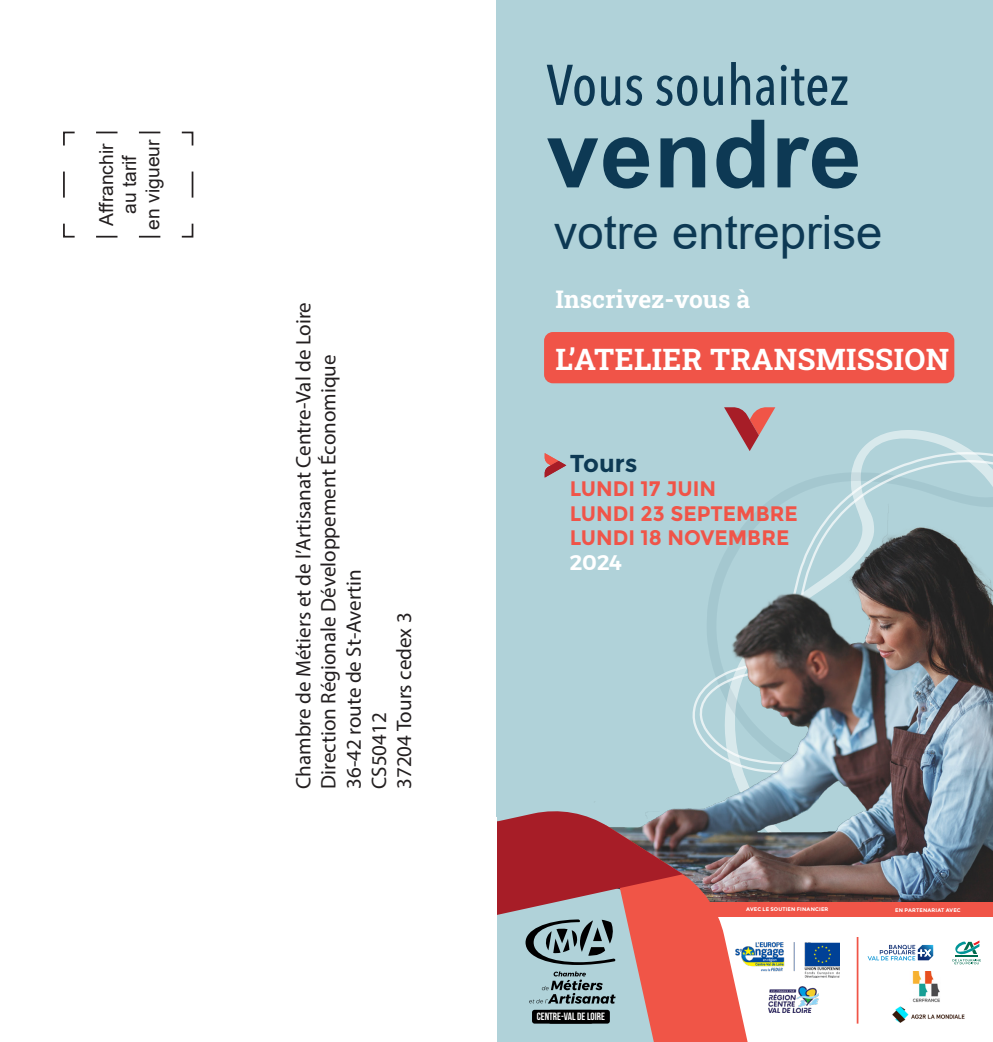
<style>
.page{position:relative;width:993px;height:1042px;background:#fff}
.page>*{position:absolute;margin:0;border:0;box-sizing:border-box;transform-origin:0 0}
.t1{font:700 94.5px "Arial";letter-spacing:.01em;color:#0d3954}
.t2{font:47.25px "Arial";color:#0d3954}
.t3{font:29.75px "Roboto Slab";letter-spacing:.01em;color:#fff}
.t4{font:24.5px "Roboto Slab";color:#fff}
.t5{font:700 24.5px "Montserrat";color:#0d3954}
.t6{font:21px/25.2px "Myriad Pro";color:#231f20}
.t7{font:700 21px "Montserrat";color:#f05448}
.t8{font:600 21px "Montserrat";color:#fff}
.t9{font:19.25px/23.1px "Arial";color:#231f20;text-align:center}
.t10{font:700 10.5px "Bebas Neue";color:#fff}
.t11{font:700 5.25px "Montserrat";letter-spacing:.03em;color:#fff}
</style>
<div class="page">
<div style="left:496px;top:0;width:496px;height:1042px;background:#b0d2d9"></div>
<div style="left:544px;top:332px;width:410px;height:51px;background:#f05448;border-radius:9px"></div>
<svg style="left:724px;top:407px;width:51px;height:23px"></svg>
<svg style="left:737px;top:430px;width:215px;height:10px"></svg>
<svg style="left:743px;top:440px;width:230px;height:12px"></svg>
<svg style="left:766px;top:452px;width:226px;height:52px"></svg>
<img style="left:682px;top:504px;width:310px;height:398px">
<div style="left:664px;top:902px;width:328px;height:16px;background:#f05548"></div>
<div style="left:685px;top:917px;width:307px;height:125px;background:#fff"></div>
<svg style="left:525px;top:825px;width:259px;height:217px"></svg>
<svg style="left:496px;top:808px;width:186px;height:132px;fill:#a72527"></svg>
<svg style="left:63px;top:131px;width:131px;height:107px"></svg>
<img style="left:735px;top:942px;width:103px;height:35px">
<hr style="left:856px;top:937px;width:2px;height:86px;background:#f05548">
<svg style="left:546px;top:62px;width:301px;height:44px"></svg>
<img style="left:767px;top:986px;width:51px;height:26px">
<svg style="left:544px;top:453px;width:22px;height:24px"></svg>
<img style="left:912px;top:971px;width:28px;height:31px">
<svg style="left:867px;top:945px;width:65px;height:15px"></svg>
<svg style="left:952px;top:940px;width:28px;height:24px"></svg>
<img style="left:892px;top:1006px;width:73px;height:17px">
<p class="t9" style="left:95px;top:229px;width:92px;rotate:-90deg">Affranchir au tarif<br>en vigueur</p>
<p class="t6" style="left:290px;top:789px;width:488px;rotate:-90deg">Chambre de Métiers et de l’Artisanat Centre-Val de Loire<br>Direction Régionale Développement Économique<br>36-42 route de St-Avertin<br>CS50412<br>37204 Tours cedex 3</p>
<h1 class="t1" style="left:546px;top:88px;width:316px">vendre</h1>
<h2 class="t2" style="left:553px;top:200px;width:330px">votre entreprise</h2>
<p class="t4" style="left:555px;top:282px;width:196px">Inscrivez-vous à</p>
<h3 class="t3" style="left:555px;top:338px;width:395px">L’ATELIER TRANSMISSION</h3>
<p class="t5" style="left:569px;top:448px;width:69px">Tours</p>
<p class="t7" style="left:569px;top:476px;width:148px">LUNDI 17 JUIN</p>
<p class="t7" style="left:569px;top:501px;width:230px">LUNDI 23 SEPTEMBRE</p>
<p class="t7" style="left:569px;top:525px;width:221px">LUNDI 18 NOVEMBRE</p>
<p class="t8" style="left:569px;top:546px;width:54px">2024</p>
<p class="t10" style="left:536px;top:1011px;width:70px">CENTRE-VAL DE LOIRE</p>
<p class="t11" style="left:746px;top:906px;width:84px">AVEC LE SOUTIEN FINANCIER</p>
<p class="t11" style="left:895px;top:906px;width:67px">EN PARTENARIAT AVEC</p>
</div>
